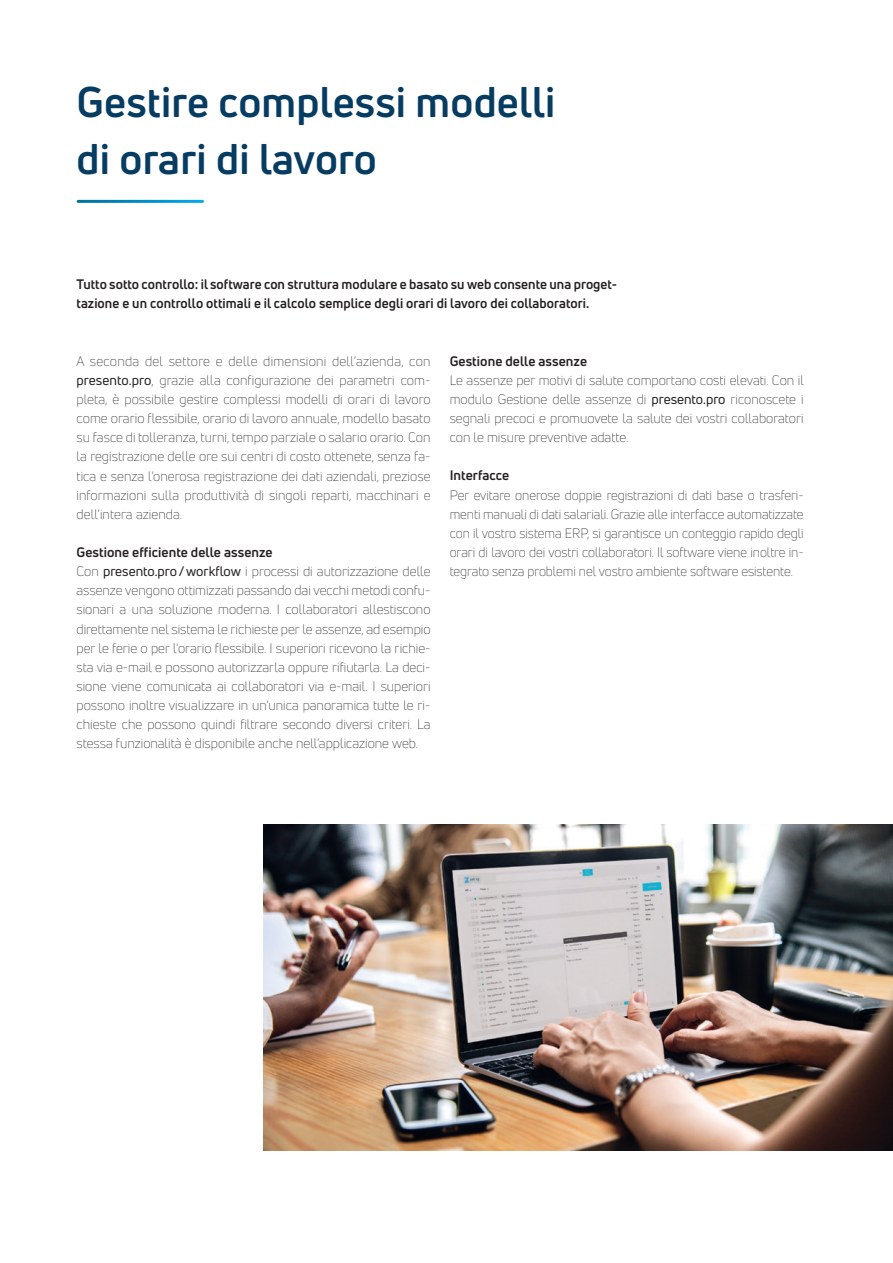
<style>
.page{position:relative;width:893px;height:1263px;background:#fff}
.page>*{position:absolute;margin:0;border:0;box-sizing:border-box;transform-origin:0 0}
.t1{font:700 42px/57.4px "Uni Neue";letter-spacing:.005em;color:#063c61}
.t2{font:300 13.5px/19.2px "Uni Neue";color:#231f20;text-align:justify}
.t3{font:700 13.5px/19.2px "Uni Neue";letter-spacing:.005em;color:#231f20}
.s1{font-weight:400}
.s2{font-weight:700}
</style>
<div class="page">
<img style="left:263px;top:825px;width:630px;height:325px">
<h1 class="t1" style="left:77px;top:73px;width:480px">Gestire complessi modelli di orari di lavoro</h1>
<p class="t3" style="left:77px;top:275px;width:542px">Tutto sotto controllo: il software con struttura modulare e basato su web consente una proget&shy;tazione e un controllo ottimali e il calcolo semplice degli orari di lavoro dei collaboratori.</p>
<p class="t2" style="left:77px;top:351px;width:356px">A seconda del settore e delle dimensioni dell‘azienda, con <span class="s1">presento.pro</span>, grazie alla configurazione dei parametri com&shy;pleta, è possibile gestire complessi modelli di orari di lavoro come orario flessibile, orario di lavoro annuale, modello basato su fasce di tolleranza, turni, tempo parziale o salario orario. Con la registrazione delle ore sui centri di costo ottenete, senza fa&shy;tica e senza l‘onerosa registrazione dei dati aziendali, preziose informazioni sulla produttività di singoli reparti, macchinari e dell‘intera azienda.</p>
<p class="t2" style="left:77px;top:542px;width:356px;text-align:left"><span class="s2">Gestione efficiente delle assenze<br></span>Con <span class="s1">presento.pro/workflow</span> i processi di autorizzazione delle assenze vengono ottimizzati passando dai vecchi metodi confu&shy;sionari a una soluzione moderna. I collaboratori allestiscono direttamente nel sistema le richieste per le assenze, ad esempio per le ferie o per l‘orario flessibile. I superiori ricevono la richie&shy;sta via e-mail e possono autorizzarla oppure rifiutarla. La deci&shy;sione viene comunicata ai collaboratori via e-mail. I superiori possono inoltre visualizzare in un‘unica panoramica tutte le ri&shy;chieste che possono quindi filtrare secondo diversi criteri. La stessa funzionalità è disponibile anche nell‘applicazione web.</p>
<p class="t3" style="left:450px;top:351px;width:139px">Gestione delle assenze</p>
<p class="t2" style="left:450px;top:370px;width:356px">Le assenze per motivi di salute comportano costi elevati. Con il modulo Gestione delle assenze di <span class="s1">presento.pro</span> riconoscete i segnali precoci e promuovete la salute dei vostri collaboratori con le misure preventive adatte.</p>
<p class="t3" style="left:450px;top:466px;width:61px">Interfacce</p>
<p class="t2" style="left:450px;top:485px;width:356px">Per evitare onerose doppie registrazioni di dati base o trasferi&shy;menti manuali di dati salariali. Grazie alle interfacce automatizzate con il vostro sistema ERP, si garantisce un conteggio rapido degli orari di lavoro dei vostri collaboratori. Il software viene inoltre in&shy;tegrato senza problemi nel vostro ambiente software esistente.</p>
</div>
